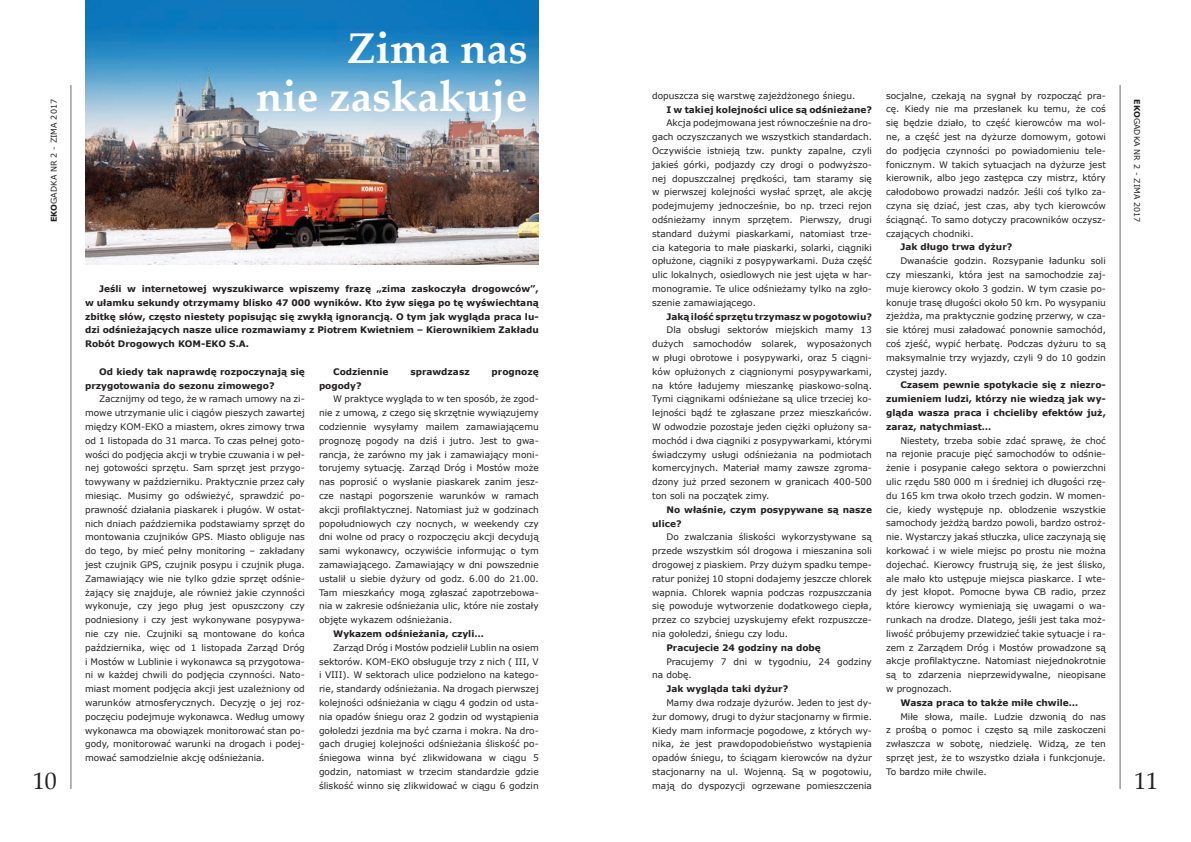
<style>
.page{position:relative;width:1191px;height:842px;background:#fff}
.page>*{position:absolute;margin:0;border:0;box-sizing:border-box;transform-origin:0 0}
.t1{font:700 43px/48px "Palatino Linotype";color:#fff;text-align:right}
.t2{font:24px "Palatino Linotype";color:#231f20}
.t3{font:9px/13.8px "Verdana";color:#231f20;text-align:justify}
.t4{font:700 9px/13.8px "Verdana";color:#231f20}
.t5{font:8px "Verdana";color:#231f20}
.s1{font-weight:700}
</style>
<div class="page">
<hr style="left:70px;top:85px;width:2px;height:704px;background:#939598">
<hr style="left:1119px;top:85px;width:1px;height:704px;background:#939598">
<img style="left:85px;top:0;width:454px;height:264px">
<h1 class="t1" style="left:256px;top:23px;width:273px">Zima nas<br>nie zaskakuje</h1>
<p class="t3" style="left:886px;top:88px;width:221px">socjalne, czekają na sygnał by rozpocząć pra&shy;cę. Kiedy nie ma przesłanek ku temu, że coś się będzie działo, to część kierowców ma wol&shy;ne, a część jest na dyżurze domowym, gotowi do podjęcia czynności po powiadomieniu tele&shy;fonicznym. W takich sytuacjach na dyżurze jest kierownik, albo jego zastępca czy mistrz, który całodobowo prowadzi nadzór. Jeśli coś tylko za&shy;czyna się dziać, jest czas, aby tych kierowców ściągnąć. To samo dotyczy pracowników oczysz&shy;czających chodniki.</p>
<p class="t4" style="left:900px;top:240px;width:113px">Jak długo trwa dyżur?</p>
<p class="t3" style="left:886px;top:254px;width:221px;text-indent:14px">Dwanaście godzin. Rozsypanie ładunku soli czy mieszanki, która jest na samochodzie zaj&shy;muje kierowcy około 3 godzin. W tym czasie po&shy;konuje trasę długości około 50 km. Po wysypaniu zjeżdża, ma praktycznie godzinę przerwy, w cza&shy;sie której musi załadować ponownie samochód, coś zjeść, wypić herbatę. Podczas dyżuru to są maksymalnie trzy wyjazdy, czyli 9 do 10 godzin czystej jazdy.</p>
<p class="t4" style="left:886px;top:378px;width:221px;text-align:justify;text-indent:14px">Czasem pewnie spotykacie się z niezro&shy;zumieniem ludzi, którzy nie wiedzą jak wy&shy;gląda wasza praca i chcieliby efektów już, zaraz, natychmiast…</p>
<p class="t3" style="left:886px;top:433px;width:221px;text-indent:14px">Niestety, trzeba sobie zdać sprawę, że choć na rejonie pracuje pięć samochodów to odśnie&shy;żenie i posypanie całego sektora o powierzchni ulic rzędu 580 000 m i średniej ich długości rzę&shy;du 165 km trwa około trzech godzin. W momen&shy;cie, kiedy występuje np. oblodzenie wszystkie samochody jeżdżą bardzo powoli, bardzo ostroż&shy;nie. Wystarczy jakaś stłuczka, ulice zaczynają się korkować i w wiele miejsc po prostu nie można dojechać. Kierowcy frustrują się, że jest ślisko, ale mało kto ustępuje miejsca piaskarce. I wte&shy;dy jest kłopot. Pomocne bywa CB radio, przez które kierowcy wymieniają się uwagami o wa&shy;runkach na drodze. Dlatego, jeśli jest taka moż&shy;liwość próbujemy przewidzieć takie sytuacje i ra&shy;zem z Zarządem Dróg i Mostów prowadzone są akcje profilaktyczne. Natomiast niejednokrotnie są to zdarzenia nieprzewidywalne, nieopisane w prognozach.</p>
<p class="t4" style="left:900px;top:695px;width:179px">Wasza praca to także miłe chwile…</p>
<p class="t3" style="left:886px;top:709px;width:221px;text-indent:14px">Miłe słowa, maile. Ludzie dzwonią do nas z prośbą o pomoc i często są mile zaskoczeni zwłaszcza w sobotę, niedzielę. Widzą, ze ten sprzęt jest, że to wszystko działa i funkcjonuje.<br>To bardzo miłe chwile.</p>
<p class="t3" style="left:652px;top:89px;width:205px">dopuszcza się warstwę zajeżdżonego śniegu.</p>
<p class="t4" style="left:666px;top:102px;width:207px">I w takiej kolejności ulice są odśnieżane?</p>
<p class="t3" style="left:652px;top:116px;width:221px;text-indent:14px">Akcja podejmowana jest równocześnie na dro&shy;gach oczyszczanych we wszystkich standardach.<br>Oczywiście istnieją tzw. punkty zapalne, czyli jakieś górki, podjazdy czy drogi o podwyższo&shy;nej dopuszczalnej prędkości, tam staramy się w pierwszej kolejności wysłać sprzęt, ale akcję podejmujemy jednocześnie, bo np. trzeci rejon odśnieżamy innym sprzętem. Pierwszy, drugi standard dużymi piaskarkami, natomiast trze&shy;cia kategoria to małe piaskarki, solarki, ciągniki opłużone, ciągniki z posypywarkami. Duża część ulic lokalnych, osiedlowych nie jest ujęta w har&shy;monogramie. Te ulice odśnieżamy tylko na zgło&shy;szenie zamawiającego.</p>
<p class="t4" style="left:666px;top:309px;width:207px">Jaką ilość sprzętu trzymasz w pogotowiu?</p>
<p class="t3" style="left:652px;top:323px;width:221px;text-indent:14px">Dla obsługi sektorów miejskich mamy 13 dużych samochodów solarek, wyposażonych w pługi obrotowe i posypywarki, oraz 5 ciągni&shy;ków opłużonych z ciągnionymi posypywarkami, na które ładujemy mieszankę piaskowo-solną.<br>Tymi ciągnikami odśnieżane są ulice trzeciej ko&shy;lejności bądź te zgłaszane przez mieszkańców.<br>W odwodzie pozostaje jeden ciężki opłużony sa&shy;mochód i dwa ciągniki z posypywarkami, którymi świadczymy usługi odśnieżania na podmiotach komercyjnych. Materiał mamy zawsze zgroma&shy;dzony już przed sezonem w granicach 400-500 ton soli na początek zimy.</p>
<p class="t4" style="left:652px;top:502px;width:221px;text-indent:14px">No właśnie, czym posypywane są nasze ulice?</p>
<p class="t3" style="left:652px;top:530px;width:221px;text-indent:14px">Do zwalczania śliskości wykorzystywane są przede wszystkim sól drogowa i mieszanina soli drogowej z piaskiem. Przy dużym spadku tempe&shy;ratur poniżej 10 stopni dodajemy jeszcze chlorek wapnia. Chlorek wapnia podczas rozpuszczania się powoduje wytworzenie dodatkowego ciepła, przez co szybciej uzyskujemy efekt rozpuszcze&shy;nia gołoledzi, śniegu czy lodu.</p>
<p class="t4" style="left:666px;top:640px;width:156px">Pracujecie 24 godziny na dobę</p>
<p class="t3" style="left:652px;top:654px;width:221px;text-indent:14px">Pracujemy 7 dni w tygodniu, 24 godziny na dobę.</p>
<p class="t4" style="left:666px;top:682px;width:123px">Jak wygląda taki dyżur?</p>
<p class="t3" style="left:652px;top:696px;width:221px;text-indent:14px">Mamy dwa rodzaje dyżurów. Jeden to jest dy&shy;żur domowy, drugi to dyżur stacjonarny w firmie.<br>Kiedy mam informacje pogodowe, z których wy&shy;nika, że jest prawdopodobieństwo wystąpienia opadów śniegu, to ściągam kierowców na dyżur stacjonarny na ul. Wojenną. Są w pogotowiu, mają do dyspozycji ogrzewane pomieszczenia</p>
<p class="t5" style="left:48px;top:222px;width:125px;rotate:-90deg"><span class="s1">EKO</span>GADKA NR 2 - ZIMA 2017</p>
<p class="t5" style="left:1142px;top:99px;width:125px;rotate:90deg"><span class="s1">EKO</span>GADKA NR 2 - ZIMA 2017</p>
<p class="t4" style="left:85px;top:282px;width:455px;text-align:justify;text-indent:14px">Jeśli w internetowej wyszukiwarce wpiszemy frazę „zima zaskoczyła drogowców”, w ułamku sekundy otrzymamy blisko 47 000 wyników. Kto żyw sięga po tę wyświechtaną zbitkę słów, często niestety popisując się zwykłą ignorancją. O tym jak wygląda praca lu&shy;dzi odśnieżających nasze ulice rozmawiamy z Piotrem Kwietniem – Kierownikiem Zakładu Robót Drogowych KOM-EKO S.A.</p>
<p class="t4" style="left:333px;top:364px;width:57px">Codziennie</p>
<p class="t4" style="left:410px;top:364px;width:61px">sprawdzasz</p>
<p class="t4" style="left:491px;top:364px;width:49px">prognozę</p>
<p class="t4" style="left:319px;top:378px;width:44px">pogody?</p>
<p class="t3" style="left:319px;top:392px;width:221px;text-indent:14px">W praktyce wygląda to w ten sposób, że zgod&shy;nie z umową, z czego się skrzętnie wywiązujemy codziennie wysyłamy mailem zamawiającemu prognozę pogody na dziś i jutro. Jest to gwa&shy;rancja, że zarówno my jak i zamawiający moni&shy;torujemy sytuację. Zarząd Dróg i Mostów może nas poprosić o wysłanie piaskarek zanim jesz&shy;cze nastąpi pogorszenie warunków w ramach akcji profilaktycznej. Natomiast już w godzinach popołudniowych czy nocnych, w weekendy czy dni wolne od pracy o rozpoczęciu akcji decydują sami wykonawcy, oczywiście informując o tym zamawiającego. Zamawiający w dni powszednie ustalił u siebie dyżury od godz. 6.00 do 21.00.<br>Tam mieszkańcy mogą zgłaszać zapotrzebowa&shy;nia w zakresie odśnieżania ulic, które nie zostały objęte wykazem odśnieżania.</p>
<p class="t4" style="left:333px;top:627px;width:152px">Wykazem odśnieżania, czyli…</p>
<p class="t3" style="left:319px;top:640px;width:221px;text-indent:14px">Zarząd Dróg i Mostów podzielił Lublin na osiem sektorów. KOM-EKO obsługuje trzy z nich ( III, V i VIII). W sektorach ulice podzielono na katego&shy;rie, standardy odśnieżania. Na drogach pierwszej kolejności odśnieżania w ciągu 4 godzin od usta&shy;nia opadów śniegu oraz 2 godzin od wystąpienia gołoledzi jezdnia ma być czarna i mokra. Na dro&shy;gach drugiej kolejności odśnieżania śliskość po&shy;śniegowa winna być zlikwidowana w ciągu 5 godzin, natomiast w trzecim standardzie gdzie śliskość winno się zlikwidować w ciągu 6 godzin</p>
<p class="t4" style="left:85px;top:364px;width:221px;text-indent:14px">Od kiedy tak naprawdę rozpoczynają się przygotowania do sezonu zimowego?</p>
<p class="t3" style="left:85px;top:392px;width:221px;text-indent:14px">Zacznijmy od tego, że w ramach umowy na zi&shy;mowe utrzymanie ulic i ciągów pieszych zawartej między KOM-EKO a miastem, okres zimowy trwa od 1 listopada do 31 marca. To czas pełnej goto&shy;wości do podjęcia akcji w trybie czuwania i w peł&shy;nej gotowości sprzętu. Sam sprzęt jest przygo&shy;towywany w październiku. Praktycznie przez cały miesiąc. Musimy go odświeżyć, sprawdzić po&shy;prawność działania piaskarek i pługów. W ostat&shy;nich dniach października podstawiamy sprzęt do montowania czujników GPS. Miasto obliguje nas do tego, by mieć pełny monitoring – zakładany jest czujnik GPS, czujnik posypu i czujnik pługa.<br>Zamawiający wie nie tylko gdzie sprzęt odśnie&shy;żający się znajduje, ale również jakie czynności wykonuje, czy jego pług jest opuszczony czy podniesiony i czy jest wykonywane posypywa&shy;nie czy nie. Czujniki są montowane do końca października, więc od 1 listopada Zarząd Dróg i Mostów w Lublinie i wykonawca są przygotowa&shy;ni w każdej chwili do podjęcia czynności. Nato&shy;miast moment podjęcia akcji jest uzależniony od warunków atmosferycznych. Decyzję o jej roz&shy;poczęciu podejmuje wykonawca. Według umowy wykonawca ma obowiązek monitorować stan po&shy;gody, monitorować warunki na drogach i podej&shy;mować samodzielnie akcję odśnieżania.</p>
<h2 class="t2" style="left:33px;top:764px;width:25px">10</h2>
<h2 class="t2" style="left:1134px;top:764px;width:25px">11</h2>
</div>
